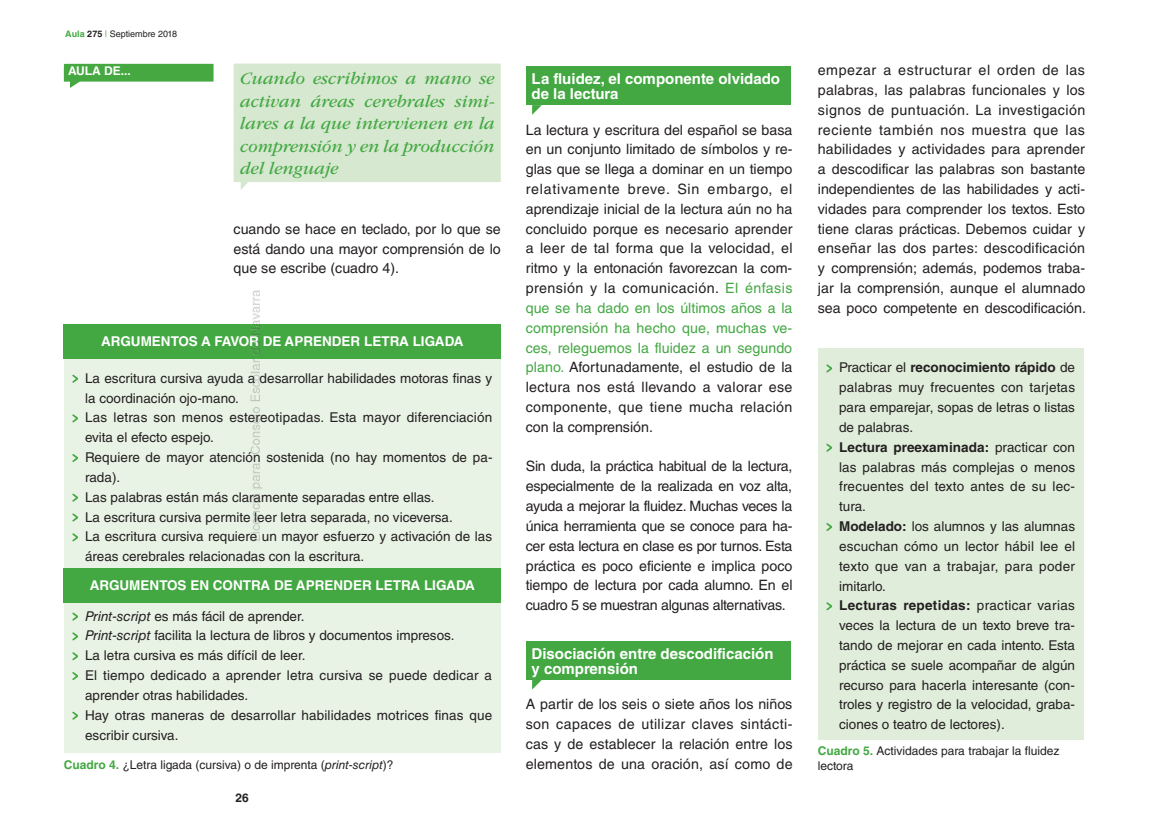
<style>
.page{position:relative;width:1149px;height:830px;background:#fff}
.page>*{position:absolute;margin:0;border:0;box-sizing:border-box;transform-origin:0 0}
.t1{font:italic 18px/22.5px "ITC Garamond Std";color:#43a842;text-align:justify}
.t2{font:700 15px/15px "Helvetica LT Std";color:#fff}
.t3{font:14.25px/19.8px "Helvetica LT Std";color:#231f20;text-align:justify}
.t4{font:13.5px/19.8px "Helvetica LT Std";color:#231f20}
.t5{font:700 13.5px "Helvetica LT Std";color:#fff}
.t6{font:12px/15px "Helvetica LT Std";color:#231f20}
.t7{font:700 12px "Helvetica LT Std";color:#fff}
.t8{font:700 12px "Helvetica LT Std";color:#231f20}
.t9{font:9px "Helvetica LT Std";color:#231f20}
.s1{font-weight:700;color:#43a842}
.s2{font-weight:700}
.s3{color:#43a842}
.s4{font-style:italic}
</style>
<div class="page">
<svg style="left:64px;top:64px;width:149px;height:24px"></svg>
<div style="left:233px;top:63px;width:267px;height:119px;background:#d6e8d0"></div>
<svg style="left:241px;top:182px;width:7px;height:8px"></svg>
<div style="left:64px;top:353px;width:436px;height:399px;background:#e9f3e5"></div>
<svg style="left:72px;top:374px;width:6px;height:9px"></svg>
<svg style="left:72px;top:414px;width:6px;height:8px"></svg>
<svg style="left:72px;top:454px;width:6px;height:8px"></svg>
<svg style="left:72px;top:493px;width:6px;height:8px"></svg>
<svg style="left:72px;top:513px;width:6px;height:8px"></svg>
<svg style="left:72px;top:533px;width:6px;height:8px"></svg>
<svg style="left:72px;top:612px;width:6px;height:8px"></svg>
<svg style="left:72px;top:632px;width:6px;height:8px"></svg>
<svg style="left:72px;top:652px;width:6px;height:8px"></svg>
<svg style="left:72px;top:672px;width:6px;height:8px"></svg>
<svg style="left:72px;top:711px;width:6px;height:8px"></svg>
<div style="left:64px;top:324px;width:436px;height:34px;background:#43a842"></div>
<div style="left:64px;top:568px;width:436px;height:34px;background:#43a842"></div>
<div style="left:817px;top:347px;width:266px;height:392px;background:#e0eddb"></div>
<img style="left:248px;top:63px;width:653px;height:690px">
<p class="t9" style="left:65px;top:29px;width:113px"><span class="s1">Aula</span> <span class="s2">275</span> <span class="s3">|</span> Septiembre 2018</p>
<p class="t7" style="left:68px;top:64px;width:64px">AULA DE...</p>
<p class="t1" style="left:240px;top:67px;width:256px">Cuando escribimos a mano se activan áreas cerebrales simi&shy;lares a la que intervienen en la comprensión y en la producción del lenguaje</p>
<p class="t3" style="left:233px;top:219px;width:269px">cuando se hace en teclado, por lo que se está dando una mayor comprensión de lo que se escribe (cuadro 4).</p>
<p class="t5" style="left:101px;top:333px;width:364px">ARGUMENTOS A FAVOR DE APRENDER LETRA LIGADA</p>
<p class="t4" style="left:85px;top:368px;width:409px">La escritura cursiva ayuda a desarrollar habilidades motoras finas y la coordinación ojo-mano.<br>Las letras son menos estereotipadas. Esta mayor diferenciación evita el efecto espejo.<br>Requiere de mayor atención sostenida (no hay momentos de pa&shy;rada).<br>Las palabras están más claramente separadas entre ellas.<br>La escritura cursiva permite leer letra separada, no viceversa.<br>La escritura cursiva requiere un mayor esfuerzo y activación de las áreas cerebrales relacionadas con la escritura.</p>
<p class="t5" style="left:90px;top:576px;width:387px">ARGUMENTOS EN CONTRA DE APRENDER LETRA LIGADA</p>
<p class="t4" style="left:85px;top:605px;width:408px"><span class="s4">Print-script</span> es más fácil de aprender.<br><span class="s4">Print-script</span> facilita la lectura de libros y documentos impresos.<br>La letra cursiva es más difícil de leer.<br>El tiempo dedicado a aprender letra cursiva se puede dedicar a aprender otras habilidades.<br>Hay otras maneras de desarrollar habilidades motrices finas que escribir cursiva.</p>
<p class="t6" style="left:64px;top:756px;width:331px"><span class="s1">Cuadro 4.</span> ¿Letra ligada (cursiva) o de imprenta (<span class="s4">print-script</span>)?</p>
<p class="t8" style="left:235px;top:790px;width:15px">26</p>
<p class="t2" style="left:531px;top:71px;width:250px">La fluidez, el componente olvidado de la lectura</p>
<p class="t3" style="left:525px;top:120px;width:268px">La lectura y escritura del español se basa en un conjunto limitado de símbolos y re&shy;glas que se llega a dominar en un tiempo relativamente breve. Sin embargo, el aprendizaje inicial de la lectura aún no ha concluido porque es necesario aprender a leer de tal forma que la velocidad, el ritmo y la entonación favorezcan la com&shy;prensión y la comunicación. <span class="s3">El énfasis que se ha dado en los últimos años a la comprensión ha hecho que, muchas ve&shy;ces, releguemos la fluidez a un segundo plano.</span> Afortunadamente, el estudio de la lectura nos está llevando a valorar ese componente, que tiene mucha relación con la comprensión.</p>
<p class="t3" style="left:525px;top:456px;width:268px">Sin duda, la práctica habitual de la lectura, especialmente de la realizada en voz alta, ayuda a mejorar la fluidez. Muchas veces la única herramienta que se conoce para ha&shy;cer esta lectura en clase es por turnos. Esta práctica es poco eficiente e implica poco tiempo de lectura por cada alumno. En el cuadro 5 se muestran algunas alternativas.</p>
<p class="t2" style="left:531px;top:645px;width:243px">Disociación entre descodificación y comprensión</p>
<p class="t3" style="left:525px;top:694px;width:268px">A partir de los seis o siete años los niños son capaces de utilizar claves sintácti&shy;cas y de establecer la relación entre los elementos de una oración, así como de</p>
<p class="t3" style="left:817px;top:60px;width:269px">empezar a estructurar el orden de las palabras, las palabras funcionales y los signos de puntuación. La investigación reciente también nos muestra que las habilidades y actividades para aprender a descodificar las palabras son bastante independientes de las habilidades y acti&shy;vidades para comprender los textos. Esto tiene claras prácticas. Debemos cuidar y enseñar las dos partes: descodificación y comprensión; además, podemos traba&shy;jar la comprensión, aunque el alumnado sea poco competente en descodificación.</p>
<p class="t4" style="left:838px;top:357px;width:237px">Practicar el <span class="s2">reconocimiento rápido</span> de palabras muy frecuentes con tarjetas para emparejar, sopas de letras o listas de palabras.<br><span class="s2">Lectura preexaminada:</span> practicar con las palabras más complejas o menos frecuentes del texto antes de su lec&shy;tura.<br><span class="s2">Modelado:</span> los alumnos y las alumnas escuchan cómo un lector hábil lee el texto que van a trabajar, para poder imitarlo.<br><span class="s2">Lecturas repetidas:</span> practicar varias veces la lectura de un texto breve tra&shy;tando de mejorar en cada intento. Esta práctica se suele acompañar de algún recurso para hacerla interesante (con&shy;troles y registro de la velocidad, graba&shy;ciones o teatro de lectores).</p>
<p class="t6" style="left:817px;top:743px;width:243px"><span class="s1">Cuadro 5.</span> Actividades para trabajar la fluidez lectora</p>
</div>
